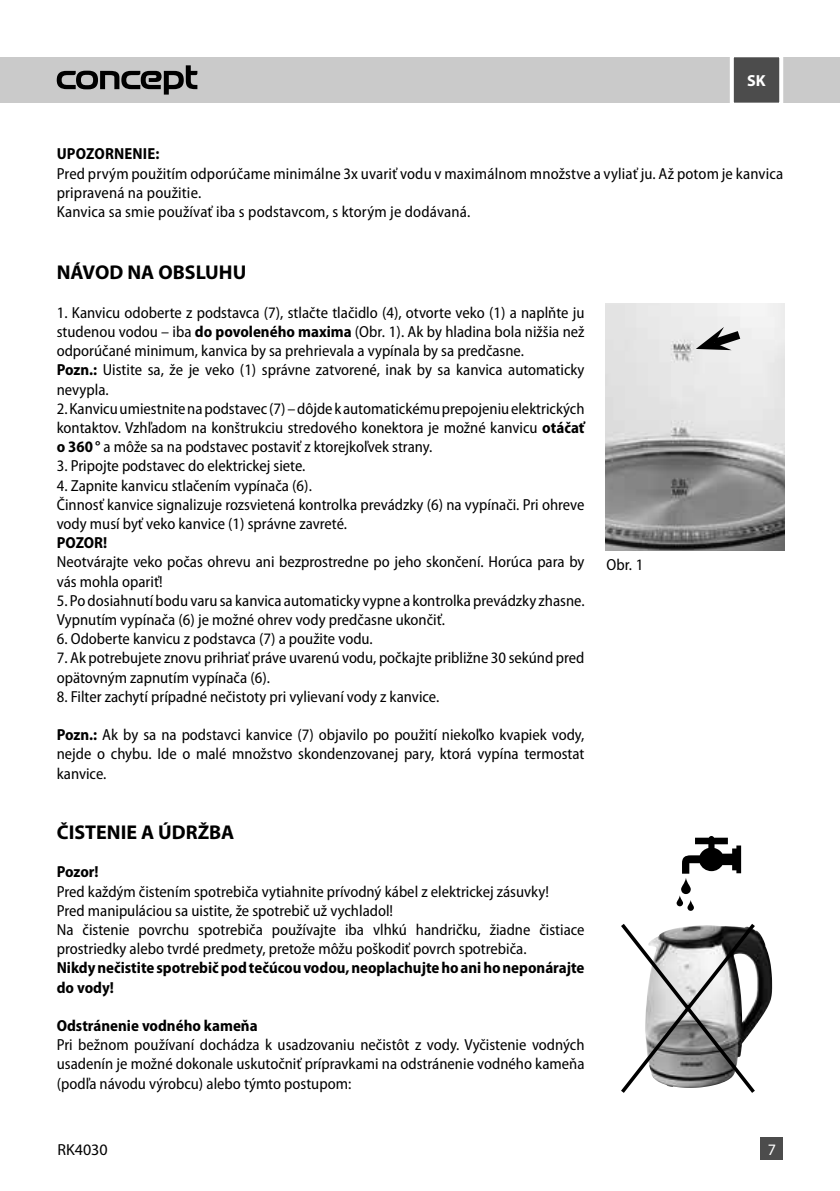
<style>
.page{position:relative;width:840px;height:1191px;background:#fff}
.page>*{position:absolute;margin:0;border:0;box-sizing:border-box;transform-origin:0 0}
.t1{font:700 20px "Myriad Pro";color:#000}
.t2{font:semi-condensed 16px/19.2px "Myriad Pro";color:#000}
.t3{font:700 semi-condensed 16px/19.2px "Myriad Pro";color:#000}
.t4{font:16px "Myriad Pro";color:#000}
.t5{font:16px "Myriad Pro";color:#fff}
.t6{font:700 16px "Myriad Pro";color:#fff}
.s1{font-weight:700}
</style>
<div class="page">
<div style="left:0;top:57px;width:839px;height:46px;background:#cacaca"></div>
<svg style="left:57px;top:65px;width:140px;height:30px"></svg>
<svg style="left:730px;top:57px;width:54px;height:46px;background:#696969"></svg>
<div style="left:760px;top:1137px;width:22px;height:23px;background:#4c4c4c"></div>
<svg style="left:621px;top:836px;width:152px;height:257px"></svg>
<img style="left:605px;top:303px;width:178px;height:247px">
<svg style="left:695px;top:325px;width:53px;height:28px"></svg>
<p class="t6" style="left:746px;top:70px;width:20px">SK</p>
<p class="t3" style="left:57px;top:145px;width:104px">UPOZORNENIE:</p>
<p class="t2" style="left:57px;top:164px;width:727px">Pred prvým použitím odporúčame minimálne 3x uvariť vodu v maximálnom množstve a vyliať ju. Až potom je kanvica pripravená na použitie.<br>Kanvica sa smie používať iba s podstavcom, s ktorým je dodávaná.</p>
<p class="t1" style="left:57px;top:259px;width:191px">NÁVOD NA OBSLUHU</p>
<p class="t2" style="left:57px;top:303px;width:529px">1. Kanvicu odoberte z podstavca (7), stlačte tlačidlo (4), otvorte veko (1) a naplňte ju studenou vodou – iba <span class="s1">do povoleného maxima</span> (Obr. 1). Ak by hladina bola nižšia než odporúčané minimum, kanvica by sa prehrievala a vypínala by sa predčasne.<br><span class="s1">Pozn.:</span> Uistite sa, že je veko (1) správne zatvorené, inak by sa kanvica automaticky nevypla.<br>2.Kanvicuumiestnitenapodstavec (7)–dôjdek automatickémuprepojeniuelektrických kontaktov. Vzhľadom na konštrukciu stredového konektora je možné kanvicu <span class="s1">otáčať o 360°</span> a môže sa na podstavec postaviť z ktorejkoľvek strany.</p>
<p class="t2" style="left:57px;top:457px;width:250px">3. Pripojte podstavec do elektrickej siete.</p>
<p class="t2" style="left:57px;top:476px;width:529px">4. Zapnite kanvicu stlačením vypínača (6).<br>Činnosť kanvice signalizuje rozsvietená kontrolka prevádzky (6) na vypínači. Pri ohreve vody musí byť veko kanvice (1) správne zavreté.</p>
<p class="t3" style="left:57px;top:533px;width:52px">POZOR!</p>
<p class="t2" style="left:57px;top:553px;width:529px">Neotvárajte veko počas ohrevu ani bezprostredne po jeho skončení. Horúca para by vás mohla opariť!</p>
<p class="t2" style="left:57px;top:591px;width:529px">5. Po dosiahnutí bodu varu sa kanvica automaticky vypne a kontrolka prevádzky zhasne.<br>Vypnutím vypínača (6) je možné ohrev vody predčasne ukončiť.</p>
<p class="t2" style="left:57px;top:629px;width:317px">6. Odoberte kanvicu z podstavca (7) a použite vodu.</p>
<p class="t2" style="left:57px;top:649px;width:529px">7. Ak potrebujete znovu prihriať práve uvarenú vodu, počkajte približne 30 sekúnd pred opätovným zapnutím vypínača (6).</p>
<p class="t2" style="left:57px;top:687px;width:384px">8. Filter zachytí prípadné nečistoty pri vylievaní vody z kanvice.</p>
<p class="t2" style="left:57px;top:725px;width:529px;text-align:justify"><span class="s1">Pozn.:</span> Ak by sa na podstavci kanvice (7) objavilo po použití niekoľko kvapiek vody, nejde o chybu. Ide o malé množstvo skondenzovanej pary, ktorá vypína termostat kanvice.</p>
<p class="t1" style="left:57px;top:819px;width:179px">ČISTENIE A ÚDRŽBA</p>
<p class="t3" style="left:57px;top:862px;width:43px">Pozor!</p>
<p class="t2" style="left:57px;top:882px;width:529px">Pred každým čistením spotrebiča vytiahnite prívodný kábel z elektrickej zásuvky!<br>Pred manipuláciou sa uistite, že spotrebič už vychladol!<br>Na čistenie povrchu spotrebiča používajte iba vlhkú handričku, žiadne čistiace prostriedky alebo tvrdé predmety, pretože môžu poškodiť povrch spotrebiča.</p>
<p class="t3" style="left:57px;top:958px;width:529px">Nikdy nečistite spotrebič pod tečúcou vodou, neoplachujte ho ani ho neponárajte do vody!</p>
<p class="t3" style="left:57px;top:1016px;width:202px">Odstránenie vodného kameňa</p>
<p class="t2" style="left:57px;top:1035px;width:529px;text-align:justify">Pri bežnom používaní dochádza k usadzovaniu nečistôt z vody. Vyčistenie vodných usadenín je možné dokonale uskutočniť prípravkami na odstránenie vodného kameňa (podľa návodu výrobcu) alebo týmto postupom:</p>
<p class="t2" style="left:606px;top:555px;width:38px">Obr. 1</p>
<p class="t4" style="left:51px;top:1136px;width:52px">RK4020</p>
<p class="t5" style="left:773px;top:1136px;width:10px">7</p>
<p class="t4" style="left:57px;top:1139px;width:52px">RK4030</p>
<p class="t5" style="left:767px;top:1139px;width:10px">7</p>
</div>
